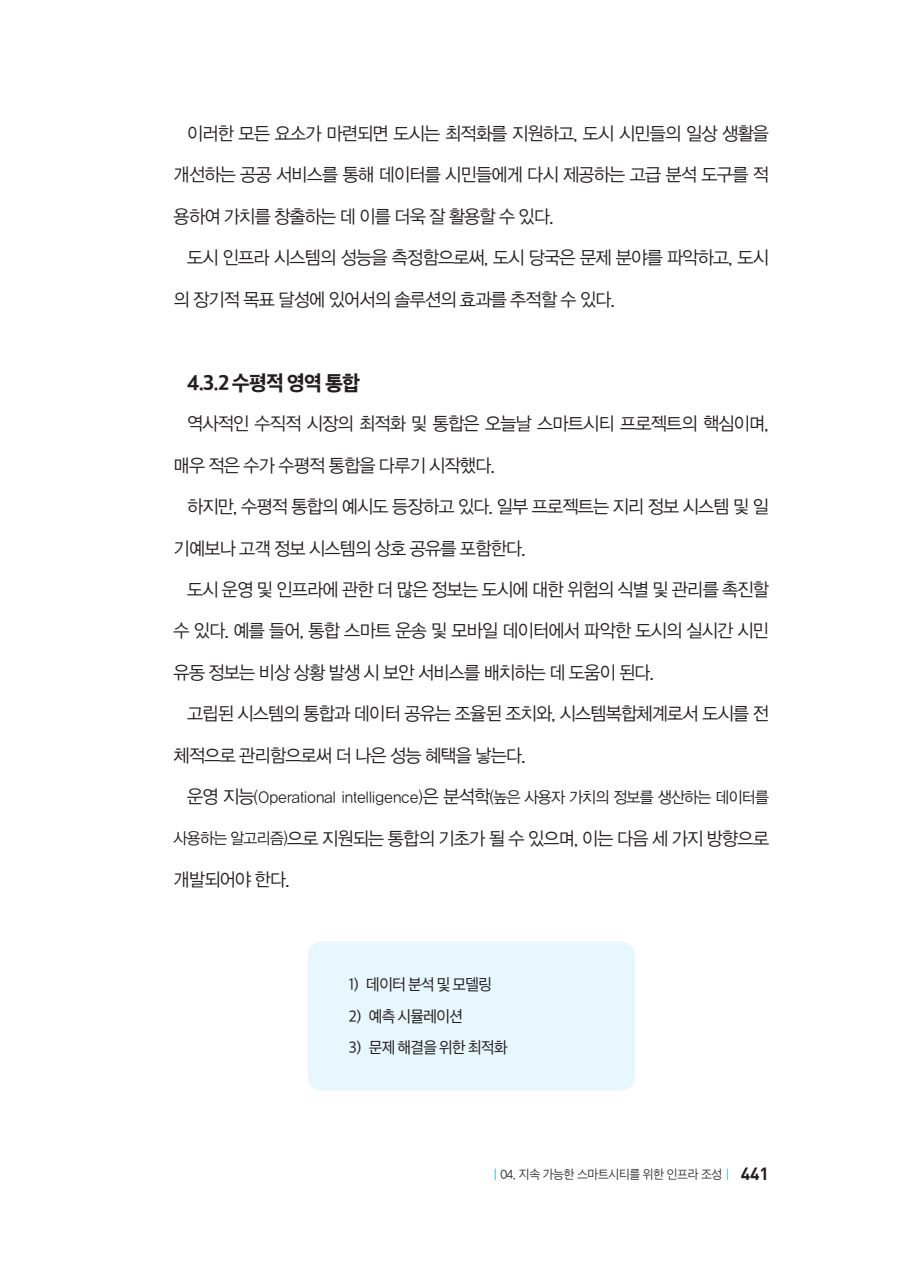
<style>
.page{position:relative;width:903px;height:1275px;background:#fff}
.page>*{position:absolute;margin:0;border:0;box-sizing:border-box;transform-origin:0 0}
.소소제{font:20.12px "SD Gothic Neo 1 OTFEB";letter-spacing:-.04em;color:#231f20}
.본문-윤고딕{font:18.38px "YDVYGO12";letter-spacing:-.04em;color:#231f20;scale:.95 1}
.본문-윤고딕-2{font:15.92px "YDVYGO12";letter-spacing:.02em;color:#231f20;scale:.94 1}
.박스내용{font:15.4px "SD Gothic Neo 1 OTFR";letter-spacing:-.04em;color:#231f20;scale:.96 1}
.t1{font:12.25px "SD Gothic Neo 1 OTFL";letter-spacing:-.03em;color:#231f20;scale:.96 1}
.s1{font-size:18.38px}
.s2{font-size:15.92px}
.s3{font-family:"YDVYGO12";color:#00aeef}
.s4{font-family:"YDVYGO12"}
.s5{font-family:"DIN";font-weight:700;font-size:17.5px}
</style>
<div class="page">
<div style="left:308px;top:942px;width:327px;height:149px;background:#e8f6fd;border-radius:15px"></div>
<p class="본문-윤고딕" style="left:187px;top:123px;width:614px">이러한 모든 요소가 마련되면 도시는 최적화를 지원하고, 도시 시민들의 일상 생활을</p>
<p class="본문-윤고딕" style="left:174px;top:164px;width:628px">개선하는 공공 서비스를 통해 데이터를 시민들에게 다시 제공하는 고급 분석 도구를 적</p>
<p class="본문-윤고딕" style="left:174px;top:206px;width:402px">용하여 가치를 창출하는 데 이를 더욱 잘 활용할 수 있다.</p>
<p class="본문-윤고딕" style="left:187px;top:247px;width:614px">도시 인프라 시스템의 성능을 측정함으로써, 도시 당국은 문제 분야를 파악하고, 도시</p>
<p class="본문-윤고딕" style="left:174px;top:288px;width:466px">의 장기적 목표 달성에 있어서의 솔루션의 효과를 추적할 수 있다.</p>
<p class="소소제" style="left:187px;top:373px;width:175px">4.3.2 수평적 영역 통합</p>
<p class="본문-윤고딕" style="left:187px;top:413px;width:614px">역사적인 수직적 시장의 최적화 및 통합은 오늘날 스마트시티 프로젝트의 핵심이며,</p>
<p class="본문-윤고딕" style="left:174px;top:454px;width:340px">매우 적은 수가 수평적 통합을 다루기 시작했다.</p>
<p class="본문-윤고딕" style="left:187px;top:496px;width:614px">하지만, 수평적 통합의 예시도 등장하고 있다. 일부 프로젝트는 지리 정보 시스템 및 일</p>
<p class="본문-윤고딕" style="left:174px;top:537px;width:372px">기예보나 고객 정보 시스템의 상호 공유를 포함한다.</p>
<p class="본문-윤고딕" style="left:187px;top:579px;width:614px">도시 운영 및 인프라에 관한 더 많은 정보는 도시에 대한 위험의 식별 및 관리를 촉진할</p>
<p class="본문-윤고딕" style="left:174px;top:620px;width:628px">수 있다. 예를 들어, 통합 스마트 운송 및 모바일 데이터에서 파악한 도시의 실시간 시민</p>
<p class="본문-윤고딕" style="left:174px;top:662px;width:507px">유동 정보는 비상 상황 발생 시 보안 서비스를 배치하는 데 도움이 된다.</p>
<p class="본문-윤고딕" style="left:187px;top:703px;width:614px">고립된 시스템의 통합과 데이터 공유는 조율된 조치와, 시스템복합체계로서 도시를 전</p>
<p class="본문-윤고딕" style="left:174px;top:745px;width:372px">체적으로 관리함으로써 더 나은 성능 혜택을 낳는다.</p>
<p class="본문-윤고딕-2" style="left:187px;top:788px;width:621px"><span class="s1">운영 지능</span>(Operational intelligence)<span class="s1">은 분석학</span>(높은 사용자 가치의 정보를 생산하는 데이터를</p>
<p class="본문-윤고딕" style="left:174px;top:828px;width:628px"><span class="s2">사용하는 알고리즘)</span>으로 지원되는 통합의 기초가 될 수 있으며, 이는 다음 세 가지 방향으로</p>
<p class="본문-윤고딕" style="left:174px;top:869px;width:124px">개발되어야 한다.</p>
<p class="박스내용" style="left:348px;top:977px;width:151px">1) 데이터 분석 및 모델링</p>
<p class="박스내용" style="left:348px;top:1008px;width:121px">2) 예측 시뮬레이션</p>
<p class="박스내용" style="left:348px;top:1040px;width:167px">3) 문제 해결을 위한 최적화</p>
<p class="t1" style="left:493px;top:1168px;width:289px"><span class="s3">|</span> <span class="s4">04.</span> 지속 가능한 스마트시티를 위한 인프라 조성 <span class="s3">|</span> <span class="s5">441</span></p>
</div>
